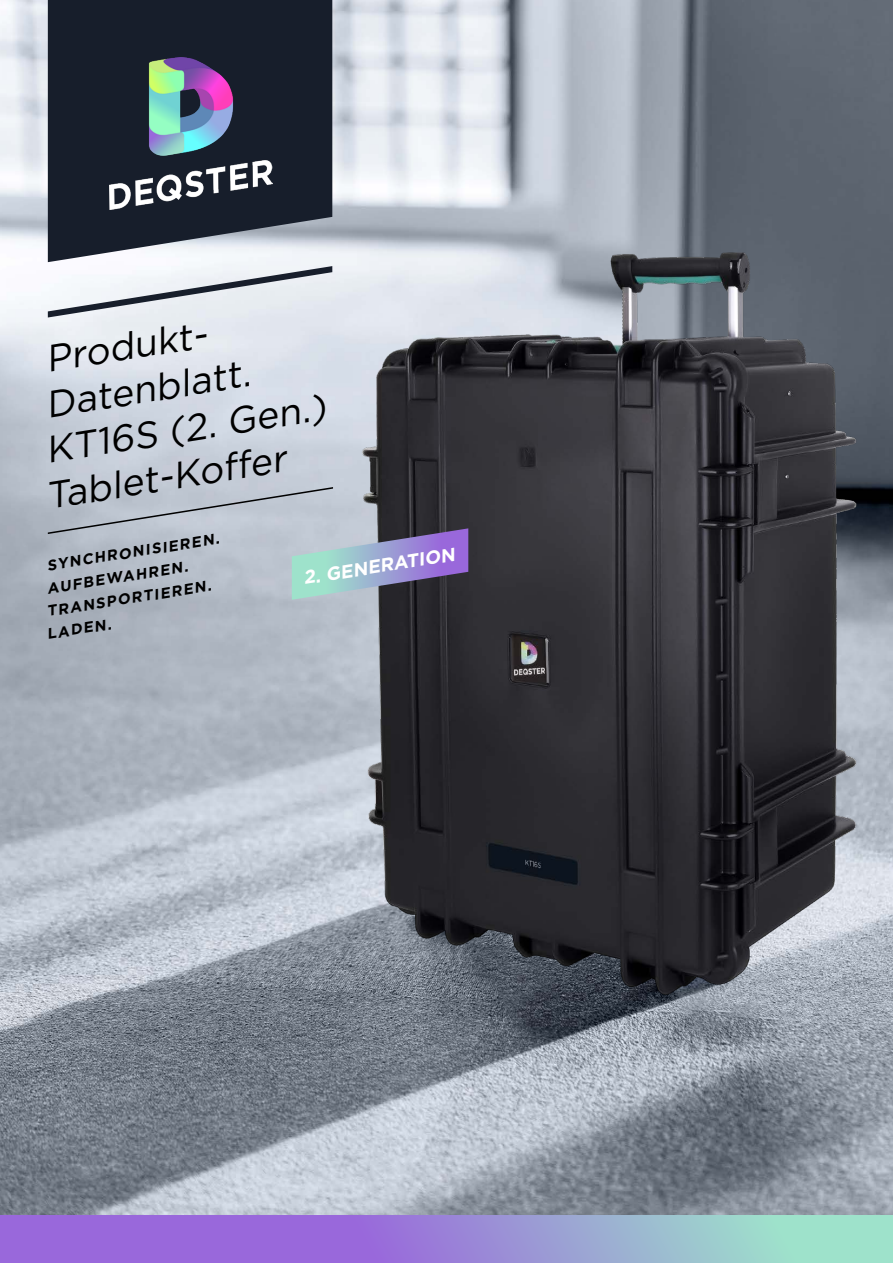
<style>
.page{position:relative;width:893px;height:1263px;background:#fff}
.page>*{position:absolute;margin:0;border:0;box-sizing:border-box;transform-origin:0 0}
.t1{font:italic 37.5px "Gotham";color:#000}
.t2{font:italic 700 18.75px "Gotham";color:#fff}
.t3{font:italic 700 15px "Gotham";color:#000}
</style>
<div class="page">
<img style="left:0;top:0;width:893px;height:1215px">
<svg style="left:0;top:1215px;width:893px;height:48px;background:#9a93d5"></svg>
<svg style="left:42px;top:262px;width:296px;height:59px"></svg>
<svg style="left:48px;top:0;width:284px;height:262px;background:#303743"></svg>
<img style="left:109px;top:58px;width:163px;height:151px">
<img style="left:358px;top:243px;width:526px;height:765px">
<svg style="left:46px;top:486px;width:422px;height:114px;background:#a0a7b6"></svg>
<h1 class="t1" style="left:42px;top:335px;width:168px;rotate:-9deg">Produkt-</h1>
<h1 class="t1" style="left:42px;top:381px;width:208px;rotate:-9deg">Datenblatt.</h1>
<h1 class="t1" style="left:42px;top:427px;width:285px;rotate:-9deg">KT16S (2. Gen.)</h1>
<h1 class="t1" style="left:42px;top:472px;width:245px;rotate:-9deg">Tablet-Koff er</h1>
<p class="t3" style="left:45px;top:556px;width:176px;rotate:-9deg">SYNCHRONISIEREN.</p>
<p class="t2" style="left:301px;top:565px;width:155px;rotate:-9deg">2. GENERATION</p>
<p class="t3" style="left:45px;top:578px;width:144px;rotate:-9deg">AUFBEWAHREN.</p>
<p class="t3" style="left:45px;top:601px;width:168px;rotate:-9deg">TRANSPORTIEREN.</p>
<p class="t3" style="left:45px;top:624px;width:67px;rotate:-9deg">LADEN.</p>
</div>
